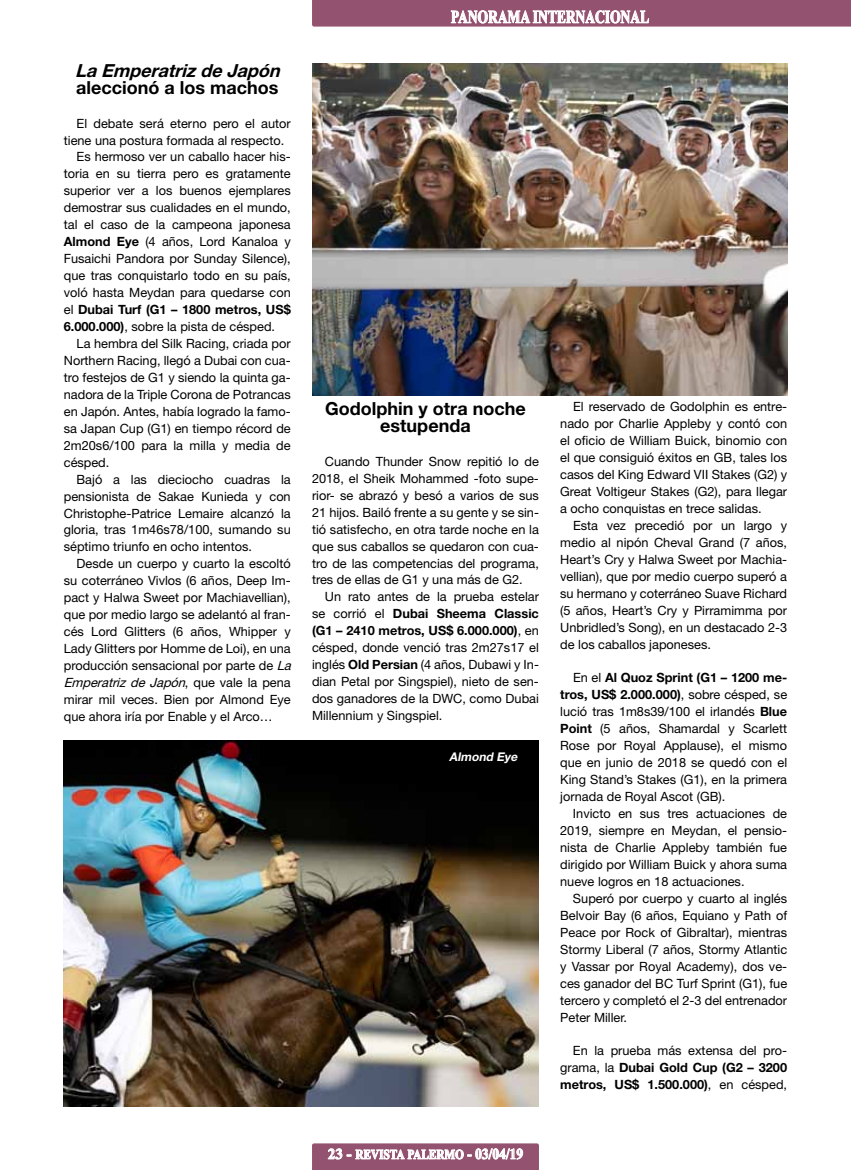
<style>
.page{position:relative;width:851px;height:1170px;background:#fff}
.page>*{position:absolute;margin:0;border:0;box-sizing:border-box;transform-origin:0 0}
.t1{font:700 18px/17px "Helvetica Neue LT Std";color:#000;text-align:center}
.t2{font:700 18px "Times New Roman";color:#fff;scale:.75 1}
.t3{font:italic 700 18px "Helvetica Neue LT Std";color:#000}
.t4{font:700 13.5px "Times New Roman";color:#fff;scale:.83 1}
.t5{font:12.75px/17px "Helvetica Neue LT Std";color:#000;text-align:justify}
.t6{font:italic 12.75px "Helvetica Neue LT Std";color:#000}
.t7{font:700 12.75px "Helvetica Neue LT Std";color:#000}
.t8{font:italic 700 12px "Helvetica Neue LT Std";color:#fff}
.s1{font-weight:700}
.s2{font-weight:400}
.s3{font-style:italic}
.s4{font-style:normal}
.s5{font-size:15px}
</style>
<div class="page">
<svg style="left:312px;top:1143px;width:227px;height:26px;background:#a6728a"></svg>
<svg style="left:312px;top:0;width:538px;height:27px;background:#9d637d"></svg>
<img style="left:312px;top:64px;width:475px;height:331px">
<img style="left:64px;top:740px;width:475px;height:366px">
<h1 class="t3" style="left:75px;top:59px;width:212px">LaEmperatrizdeJapón</h1>
<h1 class="t1" style="left:76px;top:78px;width:204px">aleccionó a los machos</h1>
<p class="t5" style="left:77px;top:114px;width:216px">El debate será eterno pero el autor</p>
<p class="t5" style="left:64px;top:131px;width:222px">tiene una postura formada al respecto.</p>
<p class="t5" style="left:77px;top:148px;width:216px">Es hermoso ver un caballo hacer his-</p>
<p class="t5" style="left:64px;top:165px;width:228px">toria en su tierra pero es gratamente</p>
<p class="t5" style="left:64px;top:182px;width:228px">superior ver a los buenos ejemplares</p>
<p class="t5" style="left:64px;top:199px;width:228px">demostrar sus cualidades en el mundo,</p>
<p class="t5" style="left:64px;top:216px;width:228px">tal el caso de la campeona japonesa</p>
<p class="t5" style="left:64px;top:233px;width:228px"><span class="s1">Almond Eye</span> (4 años, Lord Kanaloa y</p>
<p class="t5" style="left:64px;top:250px;width:228px">Fusaichi Pandora por Sunday Silence),</p>
<p class="t5" style="left:64px;top:267px;width:228px">que tras conquistarlo todo en su país,</p>
<p class="t5" style="left:64px;top:284px;width:228px">voló hasta Meydan para quedarse con</p>
<p class="t7" style="left:64px;top:301px;width:228px"><span class="s2">el</span> Dubai Turf (G1 – 1800 metros, US$</p>
<p class="t5" style="left:64px;top:318px;width:213px"><span class="s1">6.000.000)</span>, sobre la pista de césped.</p>
<p class="t5" style="left:77px;top:335px;width:216px">La hembra del Silk Racing, criada por</p>
<p class="t5" style="left:64px;top:352px;width:228px">Northern Racing, llegó a Dubai con cua-</p>
<p class="t5" style="left:64px;top:368px;width:228px">tro festejos de G1 y siendo la quinta ga-</p>
<p class="t5" style="left:64px;top:385px;width:228px">nadora de la Triple Corona de Potrancas</p>
<p class="t5" style="left:64px;top:402px;width:228px">en Japón. Antes, había logrado la famo-</p>
<p class="t5" style="left:64px;top:419px;width:228px">sa Japan Cup (G1) en tiempo récord de</p>
<p class="t5" style="left:64px;top:436px;width:228px">2m20s6/100 para la milla y media de</p>
<p class="t5" style="left:64px;top:453px;width:47px">césped.</p>
<p class="t5" style="left:77px;top:470px;width:216px">Bajó a las dieciocho cuadras la</p>
<p class="t5" style="left:64px;top:487px;width:228px">pensionista de Sakae Kunieda y con</p>
<p class="t5" style="left:64px;top:504px;width:228px">Christophe-Patrice Lemaire alcanzó la</p>
<p class="t5" style="left:64px;top:521px;width:228px">gloria, tras 1m46s78/100, sumando su</p>
<p class="t5" style="left:64px;top:538px;width:189px">séptimo triunfo en ocho intentos.</p>
<p class="t5" style="left:77px;top:555px;width:216px">Desde un cuerpo y cuarto la escoltó</p>
<p class="t5" style="left:64px;top:572px;width:228px">su coterráneo Vivlos (6 años, Deep Im-</p>
<p class="t5" style="left:64px;top:589px;width:228px">pact y Halwa Sweet por Machiavellian),</p>
<p class="t5" style="left:64px;top:606px;width:228px">que por medio largo se adelantó al fran-</p>
<p class="t5" style="left:64px;top:623px;width:228px">cés Lord Glitters (6 años, Whipper y</p>
<p class="t5" style="left:64px;top:640px;width:228px">Lady Glitters por Homme de Loi), en una</p>
<p class="t5" style="left:64px;top:657px;width:232px">producción sensacional por parte de <span class="s3">La</span></p>
<p class="t6" style="left:64px;top:675px;width:228px">Emperatriz de Japón<span class="s4">, q u e v a l e l a p e n a</span></p>
<p class="t5" style="left:64px;top:691px;width:228px">mirar mil veces. Bien por Almond Eye</p>
<p class="t5" style="left:64px;top:708px;width:210px">que ahora iría por Enable y el Arco…</p>
<h1 class="t2" style="left:451px;top:4px;width:266px">PANORAMA INTERNACIONAL</h1>
<h1 class="t1" style="left:325px;top:399px;width:202px">Godolphin y otra noche estupenda</h1>
<p class="t5" style="left:312px;top:452px;width:228px;text-indent:13px">Cuando Thunder Snow repitió lo de 2018, el Sheik Mohammed -foto supe&shy;rior- se abrazó y besó a varios de sus 21 hijos. Bailó frente a su gente y se sin&shy;tió satisfecho, en otra tarde noche en la que sus caballos se quedaron con cua&shy;tro de las competencias del programa, tres de ellas de G1 y una más de G2.</p>
<p class="t5" style="left:312px;top:588px;width:228px;text-indent:13px">Un rato antes de la prueba estelar se corrió el <span class="s1">Dubai Sheema Classic (G1 – 2410 metros, US$ 6.000.000)</span>, en césped, donde venció tras 2m27s17 el inglés <span class="s1">Old Persian</span> (4 años, Dubawi y In&shy;dian Petal por Singspiel), nieto de sen&shy;dos ganadores de la DWC, como Dubai Millennium y Singspiel.</p>
<p class="t8" style="left:449px;top:749px;width:72px">Almond Eye</p>
<p class="t5" style="left:560px;top:398px;width:228px;text-indent:13px">El reservado de Godolphin es entre&shy;nado por Charlie Appleby y contó con el oficio de William Buick, binomio con el que consiguió éxitos en GB, tales los casos del King Edward VII Stakes (G2) y Great Voltigeur Stakes (G2), para llegar a ocho conquistas en trece salidas.</p>
<p class="t5" style="left:560px;top:516px;width:228px;text-indent:13px">Esta vez precedió por un largo y medio al nipón Cheval Grand (7 años, Heart’s Cry y Halwa Sweet por Machia&shy;vellian), que por medio cuerpo superó a su hermano y coterráneo Suave Richard (5 años, Heart’s Cry y Pirramimma por Unbridled’s Song), en un destacado 2-3 de los caballos japoneses.</p>
<p class="t5" style="left:560px;top:669px;width:228px;text-indent:13px">En el <span class="s1">Al Quoz Sprint (G1 – 1200 me&shy;tros, US$ 2.000.000)</span>, sobre césped, se lució tras 1m8s39/100 el irlandés <span class="s1">Blue Point</span> (5 años, Shamardal y Scarlett Rose por Royal Applause), el mismo que en junio de 2018 se quedó con el King Stand’s Stakes (G1), en la primera jornada de Royal Ascot (GB).</p>
<p class="t5" style="left:560px;top:804px;width:228px;text-indent:13px">Invicto en sus tres actuaciones de 2019, siempre en Meydan, el pensio&shy;nista de Charlie Appleby también fue dirigido por William Buick y ahora suma nueve logros en 18 actuaciones.</p>
<p class="t5" style="left:560px;top:889px;width:228px;text-indent:13px">Superó por cuerpo y cuarto al inglés Belvoir Bay (6 años, Equiano y Path of Peace por Rock of Gibraltar), mientras Stormy Liberal (7 años, Stormy Atlantic y Vassar por Royal Academy), dos ve&shy;ces ganador del BC Turf Sprint (G1), fue tercero y completó el 2-3 del entrenador Peter Miller.</p>
<p class="t5" style="left:560px;top:1042px;width:228px;text-indent:13px">En la prueba más extensa del pro&shy;grama, la <span class="s1">Dubai Gold Cup (G2 – 3200 metros, US$ 1.500.000)</span>, en césped,</p>
<p class="t4" style="left:328px;top:1144px;width:237px"><span class="s5">23 -</span> REVISTA PALERMO <span class="s5">- 03/04/19</span></p>
</div>
